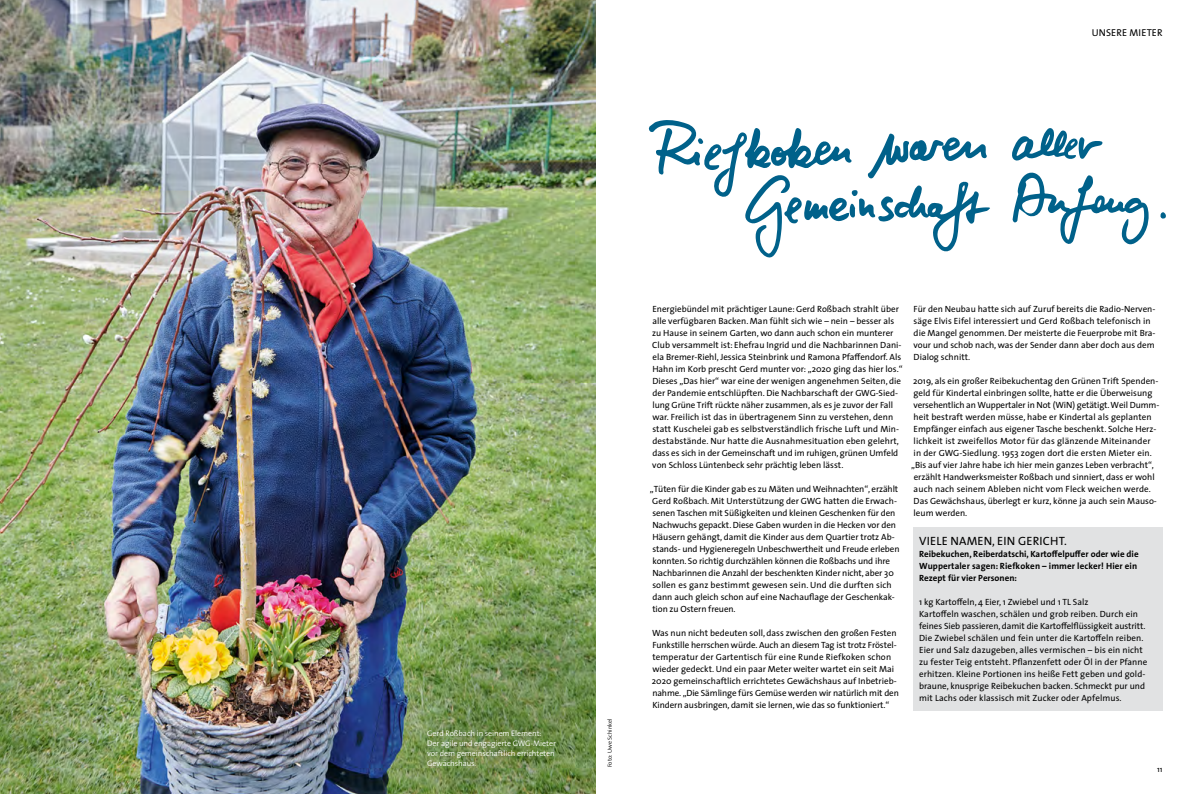
<style>
.page{position:relative;width:1191px;height:794px;background:#fff}
.page>*{position:absolute;margin:0;border:0;box-sizing:border-box;transform-origin:0 0}
.Copy{font:12px "The Sans";letter-spacing:.015em;color:#000}
.t1{font:10px "The Sans";letter-spacing:.015em;color:#000}
.Copy-2{font:9px/12px "The Sans";color:#000}
.Copy-3{font:700 9px/12px "The Sans";color:#000}
.Bildunterschriften{font:300 8px/10px "The Sans";letter-spacing:-.01em;color:#fff}
.t2{font:8px "The Sans";color:#000}
.Bildunterschriften-2{font:300 6px "The Sans";color:#000}
</style>
<div class="page">
<img style="left:0;top:0;width:595px;height:794px">
<div style="left:913px;top:527px;width:249px;height:183px;background:#e1e2e3"></div>
<svg style="left:1160px;top:212px;width:6px;height:7px"></svg>
<svg style="left:1012px;top:172px;width:136px;height:73px"></svg>
<svg style="left:648px;top:120px;width:342px;height:138px"></svg>
<svg style="left:1012px;top:128px;width:90px;height:33px"></svg>
<p class="t1" style="left:1091px;top:24px;width:72px">UNSERE MIETER</p>
<p class="Bildunterschriften" style="left:427px;top:727px;width:130px">Gerd Roßbach in seinem Element:<br>Der agile und engagierte GWG-Mieter vor dem gemeinschaftlich errichteten<br>Gewächshaus.</p>
<p class="Bildunterschriften-2" style="left:605px;top:767px;width:50px;rotate:-90deg">Foto: Uwe Schinkel</p>
<p class="Copy-2" style="left:652px;top:303px;width:252px">Energiebündel mit prächtiger Laune: Gerd Roßbach strahlt über alle verfügbaren Backen. Man fühlt sich wie – nein – besser als zu Hause in seinem Garten, wo dann auch schon ein munterer Club versammelt ist: Ehefrau Ingrid und die Nachbarinnen Dani&shy;ela Bremer-Riehl, Jessica Steinbrink und Ramona Pfaffendorf. Als Hahn im Korb prescht Gerd munter vor: „2020 ging das hier los.“ Dieses „Das hier“ war eine der wenigen angenehmen Seiten, die der Pandemie entschlüpften. Die Nachbarschaft der GWG-Sied&shy;lung Grüne Trift rückte näher zusammen, als es je zuvor der Fall war. Freilich ist das in übertragenem Sinn zu verstehen, denn statt Kuschelei gab es selbstverständlich frische Luft und Min&shy;destabstände. Nur hatte die Ausnahmesituation eben gelehrt, dass es sich in der Gemeinschaft und im ruhigen, grünen Umfeld von Schloss Lüntenbeck sehr prächtig leben lässt.</p>
<p class="Copy-2" style="left:650px;top:483px;width:251px">„Tüten für die Kinder gab es zu Mäten und Weihnachten“, erzählt Gerd Roßbach. Mit Unterstützung der GWG hatten die Erwach&shy;senen Taschen mit Süßigkeiten und kleinen Geschenken für den Nachwuchs gepackt. Diese Gaben wurden in die Hecken vor den Häusern gehängt, damit die Kinder aus dem Quartier trotz Ab&shy;stands- und Hygieneregeln Unbeschwertheit und Freude erleben konnten. So richtig durchzählen können die Roßbachs und ihre Nachbarinnen die Anzahl der beschenkten Kinder nicht, aber 30 sollen es ganz bestimmt gewesen sein. Und die durften sich dann auch gleich schon auf eine Nachauflage der Geschenkak&shy;tion zu Ostern freuen.</p>
<p class="Copy-2" style="left:652px;top:627px;width:248px">Was nun nicht bedeuten soll, dass zwischen den großen Festen Funkstille herrschen würde. Auch an diesem Tag ist trotz Fröstel&shy;temperatur der Gartentisch für eine Runde Riefkoken schon wieder gedeckt. Und ein paar Meter weiter wartet ein seit Mai 2020 gemeinschaftlich errichtetes Gewächshaus auf Inbetrieb&shy;nahme. „Die Sämlinge fürs Gemüse werden wir natürlich mit den Kindern ausbringen, damit sie lernen, wie das so funktioniert.“</p>
<p class="Copy-2" style="left:913px;top:303px;width:243px">Für den Neubau hatte sich auf Zuruf bereits die Radio-Nerven&shy;säge Elvis Eifel interessiert und Gerd Roßbach telefonisch in die Mangel genommen. Der meisterte die Feuerprobe mit Bra&shy;vour und schob nach, was der Sender dann aber doch aus dem Dialog schnitt.</p>
<p class="Copy-2" style="left:911px;top:375px;width:250px">2019, als ein großer Reibekuchentag den Grünen Trift Spenden&shy;geld für Kindertal einbringen sollte, hatte er die Überweisung versehentlich an Wuppertaler in Not (WiN) getätigt. Weil Dumm&shy;heit bestraft werden müsse, habe er Kindertal als geplanten Empfänger einfach aus eigener Tasche beschenkt. Solche Herz&shy;lichkeit ist zweifellos Motor für das glänzende Miteinander<br>in der GWG-Siedlung. 1953 zogen dort die ersten Mieter ein. „Bis auf vier Jahre habe ich hier mein ganzes Leben verbracht“, erzählt Handwerksmeister Roßbach und sinniert, dass er wohl auch nach seinem Ableben nicht vom Fleck weichen werde.<br>Das Gewächshaus, überlegt er kurz, könne ja auch sein Mauso&shy;leum werden.</p>
<p class="Copy" style="left:919px;top:531px;width:149px">VIELE NAMEN, EIN GERICHT.</p>
<p class="Copy-3" style="left:919px;top:548px;width:221px">Reibekuchen, Reiberdatschi, Kartoffelpuffer oder wie die<br>Wuppertaler sagen: Riefkoken – immer lecker! Hier ein<br>Rezept für vier Personen:</p>
<p class="Copy-2" style="left:919px;top:595px;width:171px">1 kg Kartoffeln, 4 Eier, 1 Zwiebel und 1 TL Salz</p>
<p class="Copy-2" style="left:919px;top:607px;width:230px">Kartoffeln waschen, schälen und grob reiben. Durch ein feines Sieb passieren, damit die Kartoffelflüssigkeit austritt.<br>Die Zwiebel schälen und fein unter die Kartoffeln reiben.<br>Eier und Salz dazugeben, alles vermischen – bis ein nicht zu fester Teig entsteht. Pflanzenfett oder Öl in der Pfanne erhitzen. Kleine Portionen ins heiße Fett geben und gold&shy;braune, knusprige Reibekuchen backen. Schmeckt pur und mit Lachs oder klassisch mit Zucker oder Apfelmus.</p>
<p class="t2" style="left:1157px;top:762px;width:7px">11</p>
</div>
